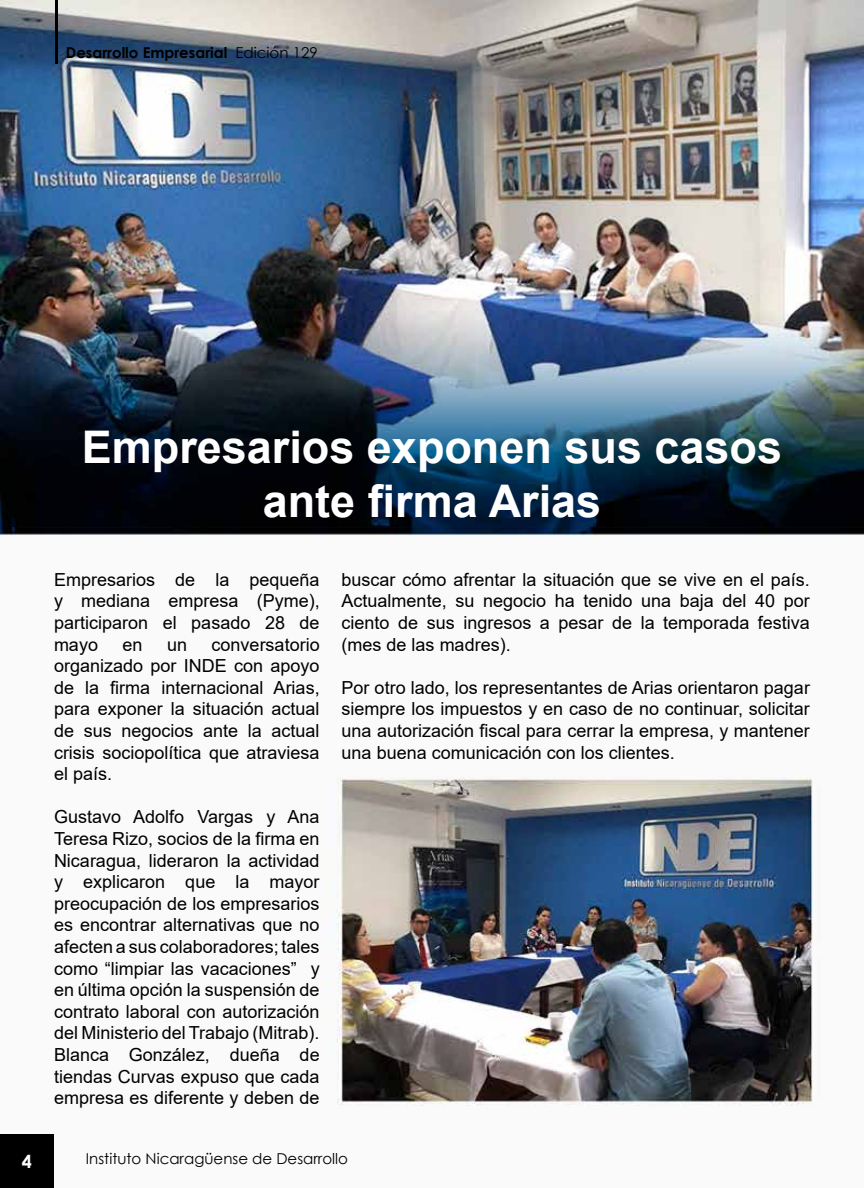
<style>
.page{position:relative;width:864px;height:1188px;background:#fff}
.page>*{position:absolute;margin:0;border:0;box-sizing:border-box;transform-origin:0 0}
.t1{font:700 45px/54px "Arial";color:#fff;text-align:center}
.t2{font:18px/21.6px "Arial";color:#000;text-align:justify}
.t3{font:700 18px "Century Gothic";color:#fff}
.t4{font:15px "Century Gothic";color:#000}
.t5{font:700 15px "Century Gothic";color:#000}
.s1{font-weight:400}
</style>
<div class="page">
<img style="left:0;top:0;width:864px;height:1106px">
<hr style="left:55px;top:0;width:2px;height:64px;background:#000">
<div style="left:0;top:1134px;width:54px;height:54px;background:#000"></div>
<p class="t5" style="left:66px;top:41px;width:253px">Desarrollo Empresarial <span class="s1">Edición 129</span></p>
<h1 class="t1" style="left:82px;top:420px;width:702px">Empresarios exponen sus casos ante firma Arias</h1>
<p class="t2" style="left:54px;top:569px;width:267px">Empresarios de la pequeña y mediana empresa (Pyme), participaron el pasado 28 de mayo</p>
<p class="t2" style="left:54px;top:633px;width:267px;text-indent:158px">conversatorio organizado por INDE con apoyo de la firma internacional Arias, para exponer la situación actual de sus negocios ante la actual crisis sociopolítica que atraviesa el país.</p>
<p class="t2" style="left:54px;top:806px;width:267px">Gustavo Adolfo Vargas y Ana Teresa Rizo, socios de la firma en Nicaragua, lideraron la actividad y explicaron que la mayor preocupación de los empresarios es encontrar alternativas que no afecten a sus colaboradores; tales como “limpiar las vacaciones” y en última opción la suspensión de contrato laboral con autorización del Ministerio del Trabajo (Mitrab).<br>Blanca González, dueña de tiendas Curvas expuso que cada empresa es diferente y deben de</p>
<p class="t2" style="left:123px;top:633px;width:22px">en</p>
<p class="t2" style="left:167px;top:633px;width:22px">un</p>
<p class="t2" style="left:342px;top:569px;width:470px">buscar cómo afrentar la situación que se vive en el país.<br>Actualmente, su negocio ha tenido una baja del 40 por ciento de sus ingresos a pesar de la temporada festiva (mes de las madres).</p>
<p class="t2" style="left:342px;top:677px;width:470px">Por otro lado, los representantes de Arias orientaron pagar siempre los impuestos y en caso de no continuar, solicitar una autorización fiscal para cerrar la empresa, y mantener una buena comunicación con los clientes.</p>
<p class="t3" style="left:22px;top:1148px;width:12px">4</p>
<p class="t4" style="left:86px;top:1148px;width:264px">Instituto Nicaragüense de Desarrollo</p>
</div>
